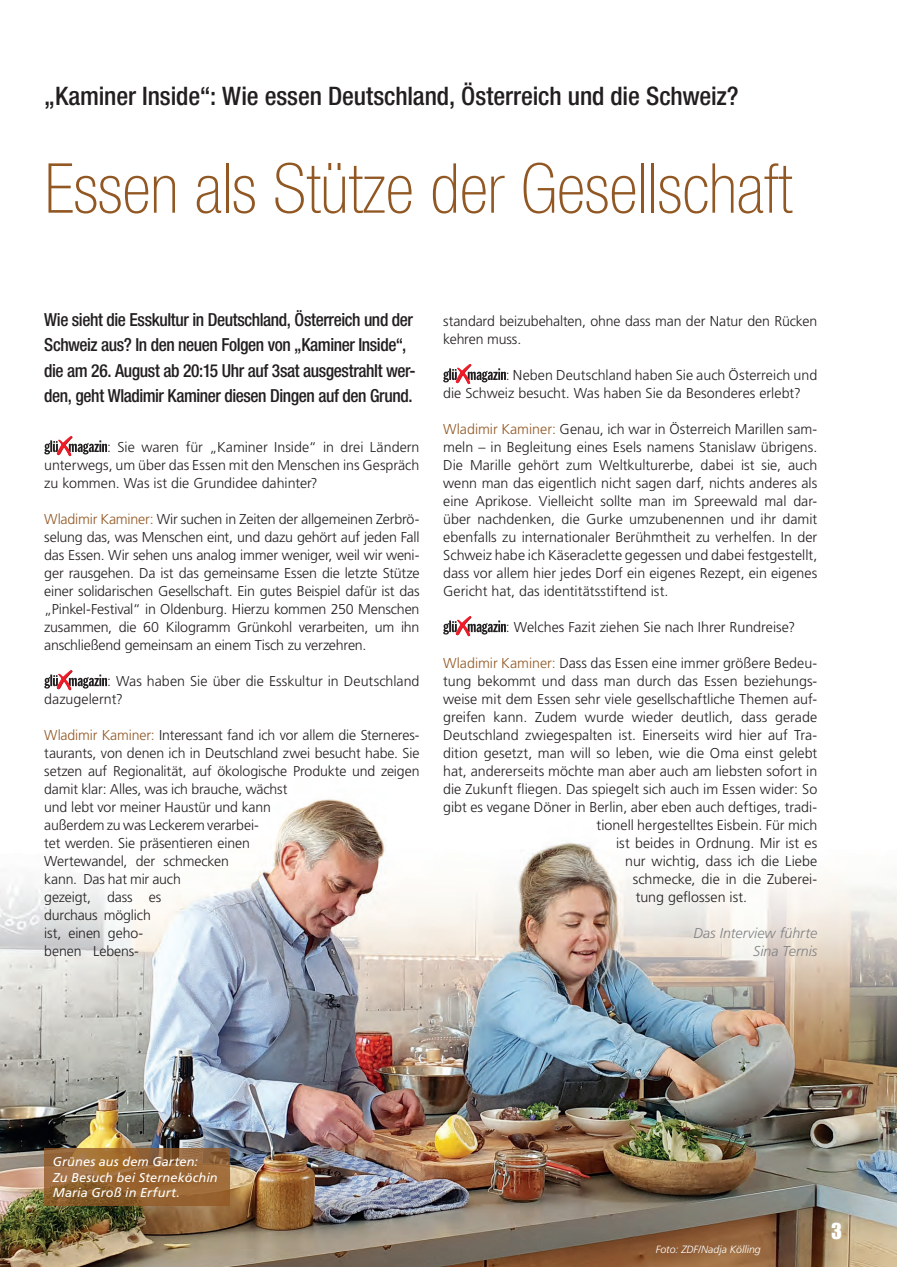
<style>
.page{position:relative;width:897px;height:1267px;background:#fff}
.page>*{position:absolute;margin:0;border:0;box-sizing:border-box;transform-origin:0 0}
.Headline_46pt__Stand{font:100 condensed 69px "Helvetica Neue LT Std";color:#925824}
.Dachzeile__Standard{font:500 condensed 25.5px "Helvetica Neue LT Std";letter-spacing:-.005em;color:#231f20}
.Seitenzahl_ungerade{font:22.5px "Impact LT Std";color:#fff}
.Anlauf{font:500 condensed 18px/25.5px "Helvetica Neue LT Std";letter-spacing:-.025em;color:#231f20}
.Fließtext{font:300 14.25px/18px "Frutiger LT Std";letter-spacing:-.005em;color:#231f20}
.Autor{font:italic 300 14.25px/18px "Frutiger LT Std";color:#808285;text-align:right}
.BU{font:italic 12.75px/15.3px "Frutiger LT Std";letter-spacing:.01em;color:#fff}
.Fotonachweis{font:italic 300 10.5px "Frutiger LT Std";color:#fff}
.s1{color:#925824}
</style>
<div class="page">
<img style="left:0;top:799px;width:896px;height:467px">
<svg style="left:44px;top:440px;width:63px;height:15px"></svg>
<div style="left:56px;top:436px;width:17px;height:20px;background:#231f20;opacity:.75"></div>
<svg style="left:44px;top:674px;width:63px;height:15px"></svg>
<div style="left:56px;top:670px;width:17px;height:20px;background:#231f20;opacity:.75"></div>
<svg style="left:443px;top:368px;width:63px;height:15px"></svg>
<div style="left:455px;top:364px;width:17px;height:20px;background:#231f20;opacity:.75"></div>
<svg style="left:443px;top:620px;width:63px;height:15px"></svg>
<div style="left:455px;top:616px;width:17px;height:20px;background:#231f20;opacity:.75"></div>
<svg style="left:44px;top:1148px;width:186px;height:57px"></svg>
<p class="Dachzeile__Standard" style="left:44px;top:81px;width:696px">„Kaminer Inside“: Wie essen Deutschland, Österreich und die Schweiz?</p>
<p class="Headline_46pt__Stand" style="left:44px;top:150px;width:749px">Essen als Stütze der Gesellschaft</p>
<p class="Anlauf" style="left:44px;top:306px;width:373px">Wie sieht die Esskultur in Deutschland, Österreich und der Schweiz aus? In den neuen Folgen von „Kaminer Inside“, die am 26. August ab 20:15 Uhr auf 3sat ausgestrahlt wer&shy;den, geht Wladimir Kaminer diesen Dingen auf den Grund.</p>
<p class="Fließtext" style="left:44px;top:438px;width:377px;text-align:justify;text-indent:63px">: Sie waren für „Kaminer Inside“ in drei Ländern unterwegs, um über das Essen mit den Menschen ins Gespräch zu kommen. Was ist die Grundidee dahinter?</p>
<p class="Fließtext" style="left:44px;top:510px;width:377px;text-align:justify"><span class="s1">Wladimir Kaminer:</span> Wir suchen in Zeiten der allgemeinen Zerbrö&shy;selung das, was Menschen eint, und dazu gehört auf jeden Fall das Essen. Wir sehen uns analog immer weniger, weil wir weni&shy;ger rausgehen. Da ist das gemeinsame Essen die letzte Stütze einer solidarischen Gesellschaft. Ein gutes Beispiel dafür ist das „Pinkel-Festival“ in Oldenburg. Hierzu kommen 250 Menschen zusammen, die 60 Kilogramm Grünkohl verarbeiten, um ihn anschließend gemeinsam an einem Tisch zu verzehren.</p>
<p class="Fließtext" style="left:44px;top:672px;width:377px;text-indent:63px">: Was haben Sie über die Esskultur in Deutschland dazugelernt?</p>
<p class="Fließtext" style="left:44px;top:726px;width:377px"><span class="s1">Wladimir Kaminer:</span> Interessant fand ich vor allem die Sterneres&shy;taurants, von denen ich in Deutschland zwei besucht habe. Sie setzen auf Regionalität, auf ökologische Produkte und zeigen damit klar: Alles, was ich brauche, wächst<br>und lebt vor meiner Haustür und kann<br>außerdem zu was Leckerem verarbei-<br>tet werden. Sie präsentieren einen<br>Wertewandel, der schmecken<br>kann. Das hat mir auch<br>gezeigt, dass es<br>durchaus möglich<br>ist, einen geho-<br>benen Lebens-</p>
<p class="Fließtext" style="left:443px;top:312px;width:375px">standard beizubehalten, ohne dass man der Natur den Rücken kehren muss.</p>
<p class="Fließtext" style="left:443px;top:366px;width:375px;text-indent:63px">: Neben Deutschland haben Sie auch Österreich und die Schweiz besucht. Was haben Sie da Besonderes erlebt?</p>
<p class="Fließtext" style="left:443px;top:420px;width:375px;text-align:justify"><span class="s1">Wladimir Kaminer:</span> Genau, ich war in Österreich Marillen sam&shy;meln – in Begleitung eines Esels namens Stanislaw übrigens.<br>Die Marille gehört zum Weltkulturerbe, dabei ist sie, auch wenn man das eigentlich nicht sagen darf, nichts anderes als eine Aprikose. Vielleicht sollte man im Spreewald mal dar&shy;über nachdenken, die Gurke umzubenennen und ihr damit ebenfalls zu internationaler Berühmtheit zu verhelfen. In der Schweiz habe ich Käseraclette gegessen und dabei festgestellt, dass vor allem hier jedes Dorf ein eigenes Rezept, ein eigenes Gericht hat, das identitätsstiftend ist.</p>
<p class="Fließtext" style="left:506px;top:618px;width:291px">: Welches Fazit ziehen Sie nach Ihrer Rundreise?</p>
<p class="Fließtext" style="left:443px;top:654px;width:375px"><span class="s1">Wladimir Kaminer:</span> Dass das Essen eine immer größere Bedeu-</p>
<p class="Fließtext" style="left:443px;top:672px;width:375px">tung bekommt und dass man durch das Essen beziehungs-</p>
<p class="Fließtext" style="left:443px;top:690px;width:375px">weise mit dem Essen sehr viele gesellschaftliche Themen auf-</p>
<p class="Fließtext" style="left:443px;top:708px;width:375px">greifen kann. Zudem wurde wieder deutlich, dass gerade</p>
<p class="Fließtext" style="left:443px;top:726px;width:375px">Deutschland zwiegespalten ist. Einerseits wird hier auf Tra-</p>
<p class="Fließtext" style="left:443px;top:744px;width:375px">dition gesetzt, man will so leben, wie die Oma einst gelebt</p>
<p class="Fließtext" style="left:443px;top:762px;width:375px">hat, andererseits möchte man aber auch am liebsten sofort in</p>
<p class="Fließtext" style="left:443px;top:780px;width:375px">die Zukunft fliegen. Das spiegelt sich auch im Essen wider: So</p>
<p class="Fließtext" style="left:443px;top:798px;width:374px">gibt es vegane Döner in Berlin, aber eben auch deftiges, tradi-</p>
<p class="Fließtext" style="left:596px;top:816px;width:222px">tionell hergestelltes Eisbein. Für mich</p>
<p class="Fließtext" style="left:616px;top:834px;width:202px">ist beides in Ordnung. Mir ist es</p>
<p class="Fließtext" style="left:625px;top:852px;width:193px">nur wichtig, dass ich die Liebe</p>
<p class="Fließtext" style="left:632px;top:870px;width:186px">schmecke, die in die Zuberei-</p>
<p class="Fließtext" style="left:635px;top:888px;width:113px">tung geflossen ist.</p>
<p class="Autor" style="left:693px;top:924px;width:125px">Das Interview führte<br>Sina Ternis</p>
<p class="BU" style="left:53px;top:1154px;width:166px">Grünes aus dem Garten:<br>Zu Besuch bei Sterneköchin</p>
<p class="BU" style="left:53px;top:1184px;width:129px">Maria Groß in Erfurt.</p>
<p class="Fotonachweis" style="left:655px;top:1242px;width:107px">Foto: ZDF/Nadja Kölling</p>
<p class="Seitenzahl_ungerade" style="left:831px;top:1218px;width:12px">3</p>
</div>
